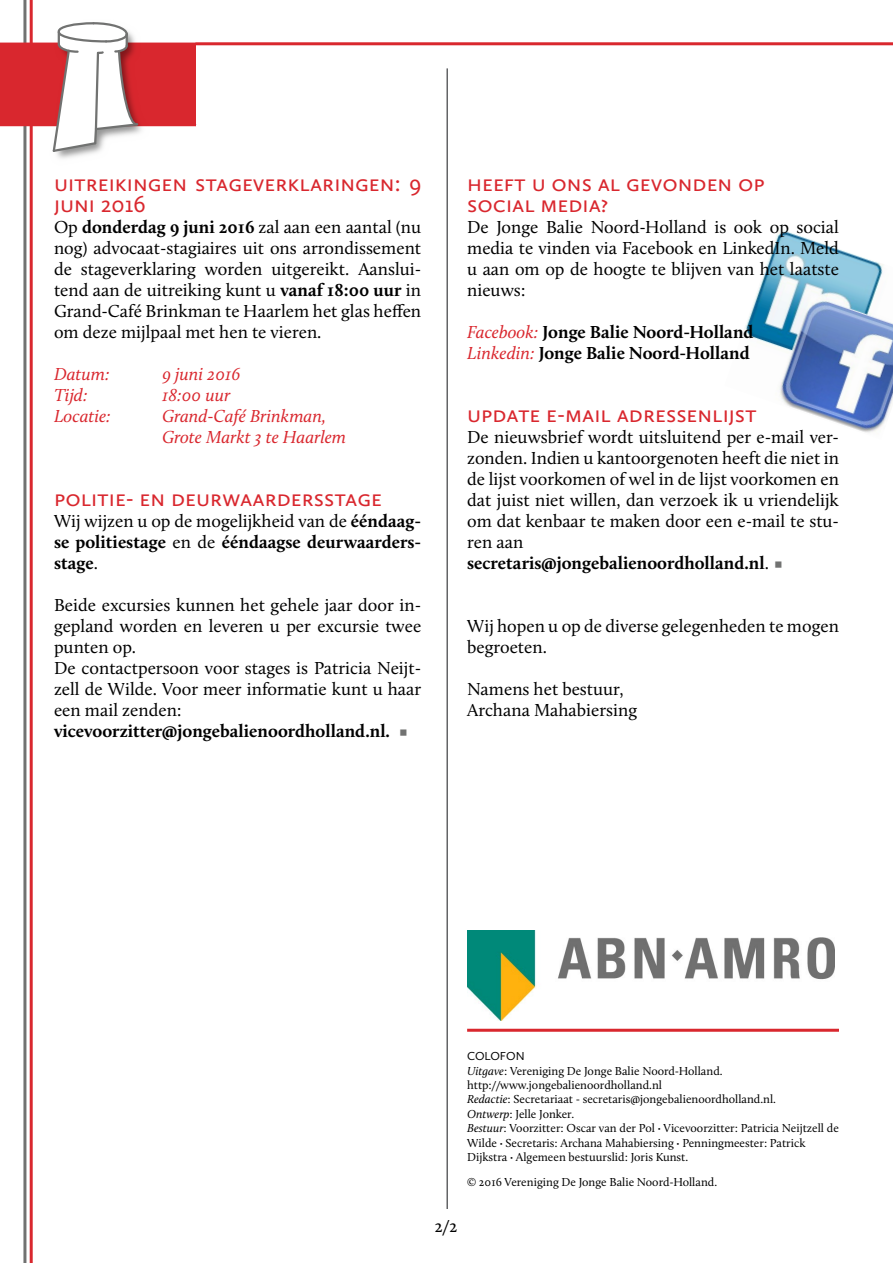
<style>
.page{position:relative;width:893px;height:1263px;background:#fff}
.page>*{position:absolute;margin:0;border:0;box-sizing:border-box;transform-origin:0 0}
.t1{font:24px/21px "Calluna Sans";color:#d9272e}
.t2{font:18px/21px "Calluna";color:#000}
.t3{font:700 18px/21px "Calluna";color:#000;text-align:justify}
.t4{font:italic 18px/21px "Calluna";color:#d9272e}
.t5{font:12px/14.4px "Calluna";color:#000}
.t6{font:12px "Calluna Sans";color:#000}
.s1{font-weight:700}
.s2{font-weight:400}
.s3{font-weight:400;font-style:italic;color:#d9272e}
.s4{font-style:italic}
</style>
<div class="page">
<img style="left:744px;top:230px;width:149px;height:203px">
<hr style="left:30px;top:0;width:3px;height:1263px;background:#d9272e">
<hr style="left:23px;top:0;width:3px;height:1263px;background:#717271">
<img style="left:56px;top:153px;width:38px;height:6px">
<svg style="left:0;top:21px;width:197px;height:132px"></svg>
<hr style="left:196px;top:42px;width:697px;height:3px;background:#d9272e">
<hr style="left:467px;top:1029px;width:372px;height:3px;background:#d9272e">
<img style="left:467px;top:930px;width:367px;height:91px">
<hr style="left:446px;top:68px;width:2px;height:1141px;background:#636466">
<h1 class="t1" style="left:54px;top:172px;width:200px">uitreikingen stagever</h1>
<h1 class="t1" style="left:288px;top:172px;width:135px">klaringen: 9</h1>
<h1 class="t1" style="left:54px;top:193px;width:93px">juni 2016</h1>
<p class="t2" style="left:54px;top:216px;width:369px;text-align:justify">Op <span class="s1">donderdag 9 juni 2016</span> zal aan een aantal (nu nog) advocaat-stagiaires uit ons arrondissement de stageverklaring worden uitgereikt. Aanslui&shy;tend aan de uitreiking kunt u <span class="s1">vanaf 18:00 uur</span> in Grand-Café Brinkman te Haarlem het glas heffen om deze mijlpaal met hen te vieren.</p>
<p class="t4" style="left:54px;top:363px;width:57px">Datum:</p>
<p class="t4" style="left:162px;top:363px;width:80px">9 juni 2016</p>
<p class="t4" style="left:54px;top:384px;width:35px">Tijd:</p>
<p class="t4" style="left:162px;top:384px;width:70px">18:00 uur</p>
<p class="t4" style="left:54px;top:405px;width:58px">Locatie:</p>
<p class="t4" style="left:162px;top:405px;width:186px">Grand-Café Brinkman,<br>Grote Markt 3 te Haarlem</p>
<h1 class="t1" style="left:54px;top:487px;width:199px">politie- en deurwaarderssta</h1>
<h1 class="t1" style="left:357px;top:487px;width:23px">ge</h1>
<p class="t3" style="left:54px;top:510px;width:369px"><span class="s2">Wij wijzen u op de mogelijkheid van de</span> ééndaag&shy;se politiestage <span class="s2">en de</span> ééndaagse deurwaarders&shy;stage<span class="s2">.</span></p>
<p class="t2" style="left:54px;top:594px;width:369px">Beide excursies kunnen het gehele jaar door in&shy;gepland worden en leveren u per excursie twee punten op.<br>De contactpersoon voor stages is Patricia Neijt&shy;zell de Wilde. Voor meer informatie kunt u haar een mail zenden:</p>
<p class="t3" style="left:54px;top:720px;width:338px">vicevoorzitter@jongebalienoordholland.nl.</p>
<h1 class="t1" style="left:467px;top:172px;width:299px;text-indent:65px">u ons al gevonden op social med ia?</h1>
<p class="t2" style="left:467px;top:216px;width:373px;text-align:justify">De Jonge Balie Noord-Holland is ook op social media te vinden via Facebook en LinkedIn. Meld u aan om op de hoogte te blijven van het laatste nieuws:</p>
<p class="t3" style="left:467px;top:321px;width:288px"><span class="s3">Facebook:</span> Jonge Balie Noord-Holland<br><span class="s3">Linkedin:</span> Jonge Balie Noord-Holland</p>
<h1 class="t1" style="left:467px;top:172px;width:27px">Heeft</h1>
<h1 class="t1" style="left:467px;top:403px;width:38px">update</h1>
<h1 class="t1" style="left:546px;top:403px;width:83px">e-mail adresse</h1>
<h1 class="t1" style="left:697px;top:403px;width:49px">nlijst</h1>
<p class="t2" style="left:467px;top:426px;width:373px">De nieuwsbrief wordt uitsluitend per e-mail ver&shy;zonden. Indien u kantoorgenoten heeft die niet in de lijst voorkomen of wel in de lijst voorkomen en dat juist niet willen, dan verzoek ik u vriendelijk om dat kenbaar te maken door een e-mail te stu&shy;ren aan<br><span class="s1">secretaris@jongebalienoordholland.nl</span>.</p>
<p class="t2" style="left:467px;top:615px;width:373px">Wij hopen u op de diverse gelegenheden te mogen begroeten.</p>
<p class="t2" style="left:467px;top:678px;width:171px">Namens het bestuur,<br>Archana Mahabiersing</p>
<p class="t6" style="left:467px;top:1049px;width:59px">COLOFON</p>
<p class="t5" style="left:467px;top:1063px;width:373px"><span class="s4">Uitgave</span>: Vereniging De Jonge Balie Noord-Holland. http://www.jongebalienoordholland.nl<br><span class="s4">Redactie</span>: Secretariaat - secretaris@jongebalienoordholland.nl.<br><span class="s4">Ontwerp</span>: Jelle Jonker.<br><span class="s4">Bestuur</span>: Voorzitter: Oscar van der Pol <span class="s1">·</span> Vicevoorzitter: Patricia Neijtzell de Wilde <span class="s1">·</span> Secretaris: Archana Mahabiersing <span class="s1">·</span> Penningmeester: Patrick Dijkstra <span class="s1">·</span> Algemeen bestuurslid: Joris Kunst.</p>
<p class="t5" style="left:467px;top:1175px;width:252px">© 2016 Vereniging De Jonge Balie Noord-Holland.</p>
<p class="t2" style="left:434px;top:1216px;width:25px">2/2</p>
</div>
